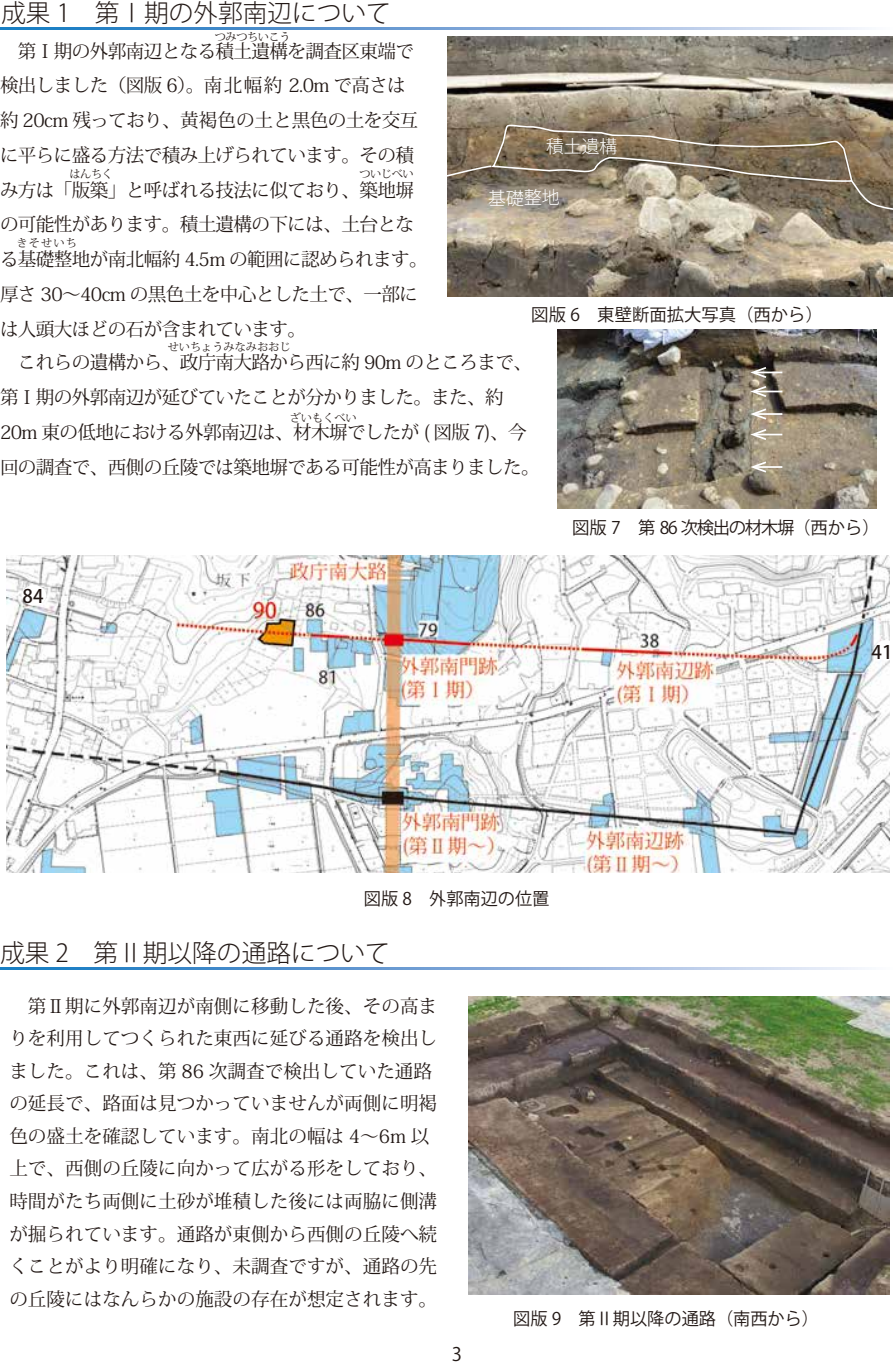
<style>
.page{position:relative;width:893px;height:1365px;background:#fff}
.page>*{position:absolute;margin:0;border:0;box-sizing:border-box;transform-origin:0 0}
.t1{font:300 24.85px "Koz Go Pr 6 N";color:#221815}
.t2{font:18.55px/34.6px "Koz Min Pr 6 N";letter-spacing:-.035em;color:#221815}
.t3{font:18.55px/32.6px "Koz Min Pr 6 N";color:#221815}
.t4{font:500 18.55px "Koz Go Pr 6 N";color:#221815}
.t5{font:18.55px "Koz Go Pr 6 N";color:#221815}
.t6{font:300 17.85px "Koz Go Pr 6 N";color:#fff}
.t7{font:17.32px "Koz Go Pr 6 N";color:#221815}
.t8{font:17.32px "Koz Go Pr 6 N";letter-spacing:-.075em;color:#221815}
.t9{font:11.2px "Koz Min Pr 6 N";color:#221815}
.t10{font:11.2px "Koz Min Pr 6 N";letter-spacing:-.035em;color:#221815}
</style>
<div class="page">
<img style="left:468px;top:996px;width:422px;height:298px">
<img style="left:447px;top:36px;width:446px;height:261px">
<svg style="left:447px;top:124px;width:446px;height:155px;background:#958875"></svg>
<img style="left:6px;top:555px;width:883px;height:317px">
<img style="left:558px;top:330px;width:318px;height:178px">
<hr style="left:755px;top:371px;width:27px;height:2px;background:#fff">
<svg style="left:750px;top:367px;width:16px;height:11px"></svg>
<hr style="left:755px;top:390px;width:27px;height:2px;background:#fff">
<svg style="left:750px;top:386px;width:16px;height:11px"></svg>
<hr style="left:755px;top:413px;width:27px;height:2px;background:#fff">
<svg style="left:750px;top:408px;width:16px;height:11px"></svg>
<hr style="left:755px;top:433px;width:27px;height:2px;background:#fff">
<svg style="left:750px;top:429px;width:16px;height:11px"></svg>
<hr style="left:755px;top:466px;width:27px;height:2px;background:#fff">
<svg style="left:750px;top:461px;width:16px;height:11px"></svg>
<svg style="left:874px;top:640px;width:16px;height:20px"></svg>
<div style="left:22px;top:585px;width:24px;height:20px;background:#fff;border-radius:50%"></div>
<svg style="left:0;top:28px;width:865px;height:2px;background:#79a8d8"></svg>
<svg style="left:0;top:967px;width:865px;height:2px;background:#79a8d8"></svg>
<h1 class="t1" style="left:1px;top:-1px;width:391px">成果 1　第Ⅰ期の外郭南辺について</h1>
<p class="t2" style="left:0;top:34px;width:429px">　第Ⅰ期の外郭南辺となる積土遺構を調査区東端で検出しました（図版 6）。南北幅約 2.0m で高さは約 20cm 残っており、黄褐色の土と黒色の土を交互に平らに盛る方法で積み上げられています。その積み方は「版築」と呼ばれる技法に似ており、築地塀の可能性があります。積土遺構の下には、土台となる基礎整地が南北幅約 4.5m の範囲に認められます。厚さ 30～40cm の黒色土を中心とした土で、一部には人頭大ほどの石が含まれています。</p>
<p class="t10" style="left:215px;top:30px;width:77px">つみつちいこう</p>
<p class="t9" style="left:70px;top:167px;width:45px">はんちく</p>
<p class="t9" style="left:359px;top:167px;width:56px">ついじべい</p>
<p class="t9" style="left:17px;top:237px;width:62px">きそせいち</p>
<p class="t6" style="left:546px;top:137px;width:73px;rotate:-1deg">積土遺構</p>
<p class="t6" style="left:488px;top:188px;width:73px;rotate:-1deg">基礎整地</p>
<p class="t7" style="left:531px;top:304px;width:293px">図版 6　東壁断面拡大写真（西から）</p>
<p class="t9" style="left:168px;top:340px;width:124px">せいちょうみなみおおじ</p>
<p class="t2" style="left:0;top:345px;width:541px">　これらの遺構から、政庁南大路から西に約 90m のところまで、第Ⅰ期の外郭南辺が延びていたことが分かりました。また、約20m 東の低地における外郭南辺は、材木塀でしたが ( 図版 7)、今回の調査で、西側の丘陵では築地塀である可能性が高まりました。</p>
<p class="t9" style="left:290px;top:411px;width:68px">ざいもくべい</p>
<p class="t4" style="left:23px;top:585px;width:22px">84</p>
<p class="t8" style="left:572px;top:517px;width:309px">図版 7　第 86 次検出の材木塀（西から）</p>
<p class="t4" style="left:872px;top:641px;width:22px">41</p>
<p class="t7" style="left:364px;top:888px;width:187px">図版 8　外郭南辺の位置</p>
<h1 class="t1" style="left:0;top:938px;width:391px">成果 2　第Ⅱ期以降の通路について</h1>
<p class="t3" style="left:9px;top:989px;width:429px">　第Ⅱ期に外郭南辺が南側に移動した後、その高まりを利用してつくられた東西に延びる通路を検出しました。これは、第 86 次調査で検出していた通路の延長で、路面は見つかっていませんが両側に明褐色の盛土を確認しています。南北の幅は 4～6m 以上で、西側の丘陵に向かって広がる形をしており、時間がたち両側に土砂が堆積した後には両脇に側溝が掘られています。通路が東側から西側の丘陵へ続くことがより明確になり、未調査ですが、通路の先の丘陵にはなんらかの施設の存在が想定されます。</p>
<p class="t5" style="left:452px;top:1343px;width:12px">3</p>
<p class="t7" style="left:513px;top:1308px;width:307px">図版 9　第Ⅱ期以降の通路（南西から）</p>
</div>
